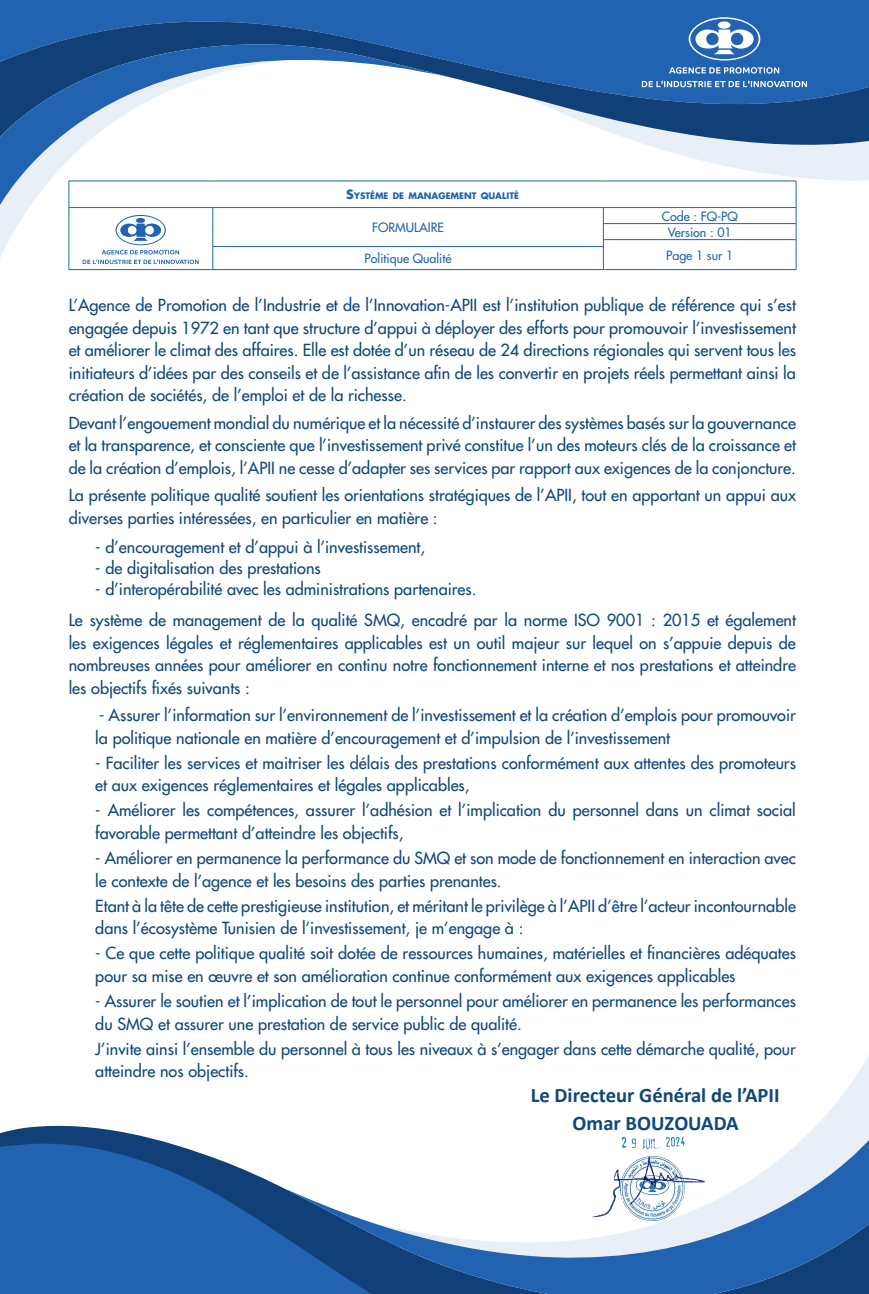
<style>
.page{position:relative;width:869px;height:1294px;background:#fff}
.page>*{position:absolute;margin:0;border:0;box-sizing:border-box;transform-origin:0 0}
.t1{font:700 20.62px/27.2px "Calibri";color:#0f477b;text-align:center}
.t2{font:500 16.25px/22.5px "Futura Std";color:#0f477b}
.t3{font:500 12.5px/16px "Futura Std";color:#2163b0;text-align:center}
.t4{font:700 8.75px "Futura Std";color:#2163b0}
.s1{font-size:12.5px}
</style>
<div class="page">
<svg style="left:0;top:225px;width:286px;height:46px"></svg>
<div style="left:455px;top:0;width:413px;height:11px;background:#2163b0"></div>
<svg style="left:455px;top:11px;width:413px;height:86px;fill:#2163b0"></svg>
<svg style="left:0;top:0;width:455px;height:225px"></svg>
<svg style="left:0;top:1125px;width:168px;height:18px;fill:#113f77"></svg>
<svg style="left:0;top:1143px;width:286px;height:150px;fill:#2163b0"></svg>
<svg style="left:286px;top:1189px;width:582px;height:104px;fill:#2163b0"></svg>
<svg style="left:366px;top:1057px;width:502px;height:200px"></svg>
<svg style="left:688px;top:17px;width:72px;height:43px"></svg>
<svg style="left:717px;top:21px;width:13px;height:8px"></svg>
<svg style="left:668px;top:67px;width:110px;height:7px"></svg>
<svg style="left:641px;top:81px;width:165px;height:6px"></svg>
<hr style="left:69px;top:181px;width:144px;height:1px;background:#2163b0">
<hr style="left:213px;top:181px;width:390px;height:1px;background:#2163b0">
<hr style="left:69px;top:207px;width:144px;height:1px;background:#2163b0">
<svg style="left:69px;top:181px;width:1px;height:88px"></svg>
<hr style="left:69px;top:269px;width:144px;height:1px;background:#2163b0">
<hr style="left:213px;top:207px;width:390px;height:1px;background:#2163b0">
<hr style="left:603px;top:269px;width:192px;height:1px;background:#2163b0">
<hr style="left:212px;top:246px;width:391px;height:1px;background:#2163b0">
<svg style="left:212px;top:208px;width:1px;height:61px"></svg>
<svg style="left:525px;top:97px;width:343px;height:172px"></svg>
<hr style="left:213px;top:269px;width:390px;height:1px;background:#2163b0">
<svg style="left:83px;top:215px;width:115px;height:49px"></svg>
<img style="left:617px;top:1142px;width:73px;height:93px">
<img style="left:566px;top:1149px;width:157px;height:78px">
<img style="left:614px;top:1131px;width:74px;height:20px">
<p class="t4" style="left:346px;top:190px;width:174px"><span class="s1">S</span>YSTÈME DE MANAGEMENT QUALITÉ</p>
<p class="t3" style="left:372px;top:220px;width:73px">FORMULAIRE</p>
<p class="t3" style="left:661px;top:208px;width:77px">Code : FQ-PQ<br>Version : 01</p>
<p class="t3" style="left:364px;top:251px;width:88px">Politique Qualité</p>
<p class="t3" style="left:666px;top:247px;width:69px">Page 1 sur 1</p>
<p class="t2" style="left:69px;top:294px;width:728px;text-align:justify">L’Agence de Promotion de l’Industrie et de l’Innovation-APII est l’institution publique de référence qui s’est engagée depuis 1972 en tant que structure d’appui à déployer des efforts pour promouvoir l’investissement et améliorer le climat des affaires. Elle est dotée d’un réseau de 24 directions régionales qui servent tous les initiateurs d’idées par des conseils et de l’assistance afin de les convertir en projets réels permettant ainsi la création de sociétés, de l’emploi et de la richesse.</p>
<p class="t2" style="left:69px;top:411px;width:728px;text-align:justify">Devant l’engouement mondial du numérique et la nécessité d’instaurer des systèmes basés sur la gouvernance et la transparence, et consciente que l’investissement privé constitue l’un des moteurs clés de la croissance et de la création d’emplois, l’APII ne cesse d’adapter ses services par rapport aux exigences de la conjoncture.</p>
<p class="t2" style="left:69px;top:484px;width:728px">La présente politique qualité soutient les orientations stratégiques de l’APII, tout en apportant un appui aux diverses parties intéressées, en particulier en matière :</p>
<p class="t2" style="left:95px;top:536px;width:331px">- d’encouragement et d’appui à l’investissement,</p>
<p class="t2" style="left:95px;top:557px;width:227px">- de digitalisation des prestations</p>
<p class="t2" style="left:69px;top:573px;width:728px;line-height:31.4px;text-indent:27px">- d’interopérabilité avec les administrations partenaires.<br>Le système de management de la qualité SMQ, encadré par la norme ISO 9001 : 2015 et également</p>
<p class="t2" style="left:69px;top:631px;width:728px;text-align:justify">les exigences légales et réglementaires applicables est un outil majeur sur lequel on s’appuie depuis de nombreuses années pour améliorer en continu notre fonctionnement interne et nos prestations et atteindre les objectifs fixés suivants :</p>
<p class="t2" style="left:95px;top:704px;width:701px">- Assurer l’information sur l’environnement de l’investissement et la création d’emplois pour promouvoir la politique nationale en matière d’encouragement et d’impulsion de l’investissement</p>
<p class="t2" style="left:95px;top:751px;width:701px">- Faciliter les services et maitriser les délais des prestations conformément aux attentes des promoteurs et aux exigences réglementaires et légales applicables,</p>
<p class="t2" style="left:95px;top:799px;width:701px">- Améliorer les compétences, assurer l’adhésion et l’implication du personnel dans un climat social favorable permettant d’atteindre les objectifs,</p>
<p class="t2" style="left:95px;top:847px;width:701px">- Améliorer en permanence la performance du SMQ et son mode de fonctionnement en interaction avec le contexte de l’agence et les besoins des parties prenantes.</p>
<p class="t2" style="left:95px;top:894px;width:701px">Etant à la tête de cette prestigieuse institution, et méritant le privilège à l’APII d’être l’acteur incontournable dans l’écosystème Tunisien de l’investissement, je m’engage à :</p>
<p class="t2" style="left:95px;top:942px;width:702px">- Ce que cette politique qualité soit dotée de ressources humaines, matérielles et financières adéquates pour sa mise en œuvre et son amélioration continue conformément aux exigences applicables</p>
<p class="t2" style="left:95px;top:989px;width:701px">- Assurer le soutien et l’implication de tout le personnel pour améliorer en permanence les performances du SMQ et assurer une prestation de service public de qualité.</p>
<p class="t2" style="left:95px;top:1037px;width:701px">J’invite ainsi l’ensemble du personnel à tous les niveaux à s’engager dans cette démarche qualité, pour atteindre nos objectifs.</p>
<p class="t1" style="left:530px;top:1080px;width:250px">Le Directeur Général de l’APII<br>Omar BOUZOUADA</p>
</div>
